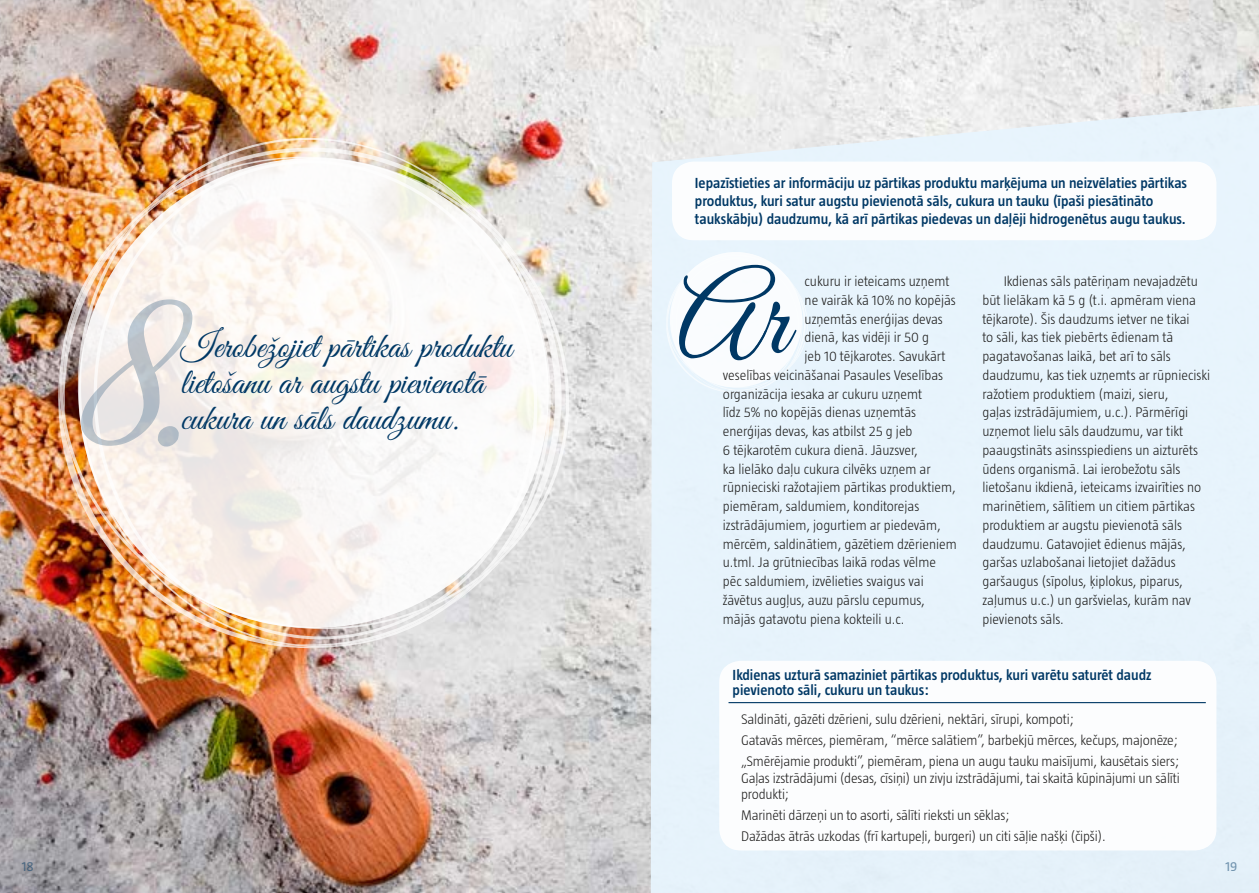
<style>
.page{position:relative;width:1259px;height:893px;background:#fff}
.page>*{position:absolute;margin:0;border:0;box-sizing:border-box;transform-origin:0 0}
.t1{font:249px "Great Vibes";color:#003865}
.t2{font:114px "Great Vibes";color:#003865}
.t3{font:36px/36px "Great Vibes";color:#003865}
.t4{font:600 15px/18px "Taz";color:#003865}
.t5{font:300 14.25px/18.8px "Taz";color:#181716}
.t6{font:13.5px "Taz";color:#003865}
</style>
<div class="page">
<img style="left:0;top:0;width:1259px;height:893px">
<div style="left:651px;top:103px;width:608px;height:790px;background:#e7f3fc"></div>
<img style="left:70px;top:138px;width:486px;height:509px">
<img style="left:91px;top:629px;width:449px;height:10px">
<img style="left:59px;top:157px;width:516px;height:472px">
<svg style="left:79px;top:158px;width:470px;height:470px;fill:#fbf7f4"></svg>
<div style="left:672px;top:162px;width:544px;height:78px;background:#fff;border-radius:21px"></div>
<svg style="left:665px;top:252px;width:144px;height:141px;background:#e9f4fc"></svg>
<div style="left:670px;top:252px;width:132px;height:135px;background:#fff;border-radius:50%"></div>
<div style="left:719px;top:661px;width:497px;height:189px;background:#fff;border-radius:21px"></div>
<hr style="left:728px;top:702px;width:477px;height:1px;background:#003865">
<h1 class="t1" style="left:78px;top:231px;width:108px">8.</h1>
<h3 class="t3" style="left:181px;top:331px;width:333px">Ierobežojiet pārtikas produktu lietošanu ar augstu pievienotā cukura un sāls daudzumu.</h3>
<p class="t4" style="left:695px;top:173px;width:494px">Iepazīstieties ar informāciju uz pārtikas produktu marķējuma un neizvēlaties pārtikas produktus, kuri satur augstu pievienotā sāls, cukura un tauku (īpaši piesātināto taukskābju) daudzumu, kā arī pārtikas piedevas un daļēji hidrogenētus augu taukus.</p>
<h2 class="t2" style="left:677px;top:256px;width:112px">Ar</h2>
<p class="t5" style="left:804px;top:272px;width:146px">cukuru ir ieteicams uzņemt</p>
<p class="t5" style="left:804px;top:290px;width:153px">ne vairāk kā 10% no kopējās</p>
<p class="t5" style="left:804px;top:309px;width:140px">uzņemtās enerģijas devas</p>
<p class="t5" style="left:804px;top:328px;width:126px">dienā, kas vidēji ir 50 g</p>
<p class="t5" style="left:804px;top:347px;width:143px">jeb 10 tējkarotes. Savukārt</p>
<p class="t5" style="left:723px;top:365px;width:222px">veselības veicināšanai Pasaules Veselības</p>
<p class="t5" style="left:723px;top:384px;width:201px">organizācija iesaka ar cukuru uzņemt</p>
<p class="t5" style="left:723px;top:403px;width:195px">līdz 5% no kopējās dienas uzņemtās</p>
<p class="t5" style="left:723px;top:422px;width:191px">enerģijas devas, kas atbilst 25 g jeb</p>
<p class="t5" style="left:723px;top:440px;width:196px">6 tējkarotēm cukura dienā. Jāuzsver,</p>
<p class="t5" style="left:723px;top:459px;width:209px">ka lielāko daļu cukura cilvēks uzņem ar</p>
<p class="t5" style="left:723px;top:478px;width:234px">rūpnieciski ražotajiem pārtikas produktiem,</p>
<p class="t5" style="left:723px;top:497px;width:198px">piemēram, saldumiem, konditorejas</p>
<p class="t5" style="left:723px;top:515px;width:219px">izstrādājumiem, jogurtiem ar piedevām,</p>
<p class="t5" style="left:723px;top:534px;width:235px">mērcēm, saldinātiem, gāzētiem dzērieniem</p>
<p class="t5" style="left:723px;top:553px;width:215px">u.tml. Ja grūtniecības laikā rodas vēlme</p>
<p class="t5" style="left:723px;top:572px;width:202px">pēc saldumiem, izvēlieties svaigus vai</p>
<p class="t5" style="left:723px;top:590px;width:203px">žāvētus augļus, auzu pārslu cepumus,</p>
<p class="t5" style="left:723px;top:609px;width:183px">mājās gatavotu piena kokteili u.c.</p>
<p class="t5" style="left:982px;top:272px;width:229px;text-indent:21px">Ikdienas sāls patēriņam nevajadzētu būt lielākam kā 5 g (t.i. apmēram viena tējkarote). Šis daudzums ietver ne tikai<br>to sāli, kas tiek piebērts ēdienam tā pagatavošanas laikā, bet arī to sāls daudzumu, kas tiek uzņemts ar rūpnieciski ražotiem produktiem (maizi, sieru,<br>gaļas izstrādājumiem, u.c.). Pārmērīgi uzņemot lielu sāls daudzumu, var tikt paaugstināts asinsspiediens un aizturēts ūdens organismā. Lai ierobežotu sāls lietošanu ikdienā, ieteicams izvairīties no marinētiem, sālītiem un citiem pārtikas produktiem ar augstu pievienotā sāls daudzumu. Gatavojiet ēdienus mājās, garšas uzlabošanai lietojiet dažādus garšaugus (sīpolus, ķiplokus, piparus, zaļumus u.c.) un garšvielas, kurām nav pievienots sāls.</p>
<p class="t4" style="left:732px;top:667px;width:420px;line-height:15px">Ikdienas uzturā samaziniet pārtikas produktus, kuri varētu saturēt daudz pievienoto sāli, cukuru un taukus:</p>
<p class="t5" style="left:741px;top:708px;width:440px;line-height:21px">Saldināti, gāzēti dzērieni, sulu dzērieni, nektāri, sīrupi, kompoti;<br>Gatavās mērces, piemēram, “mērce salātiem”, barbekjū mērces, kečups, majonēze; „Smērējamie produkti”, piemēram, piena un augu tauku maisījumi, kausētais siers;</p>
<p class="t5" style="left:741px;top:769px;width:440px;line-height:16.5px">Gaļas izstrādājumi (desas, cīsiņi) un zivju izstrādājumi, tai skaitā kūpinājumi un sālīti produkti;</p>
<p class="t5" style="left:741px;top:804px;width:366px;line-height:21px">Marinēti dārzeņi un to asorti, sālīti rieksti un sēklas;<br>Dažādas ātrās uzkodas (frī kartupeļi, burgeri) un citi sāļie našķi (čipši).</p>
<p class="t6" style="left:22px;top:859px;width:13px">18</p>
<p class="t6" style="left:1225px;top:859px;width:13px">19</p>
</div>
